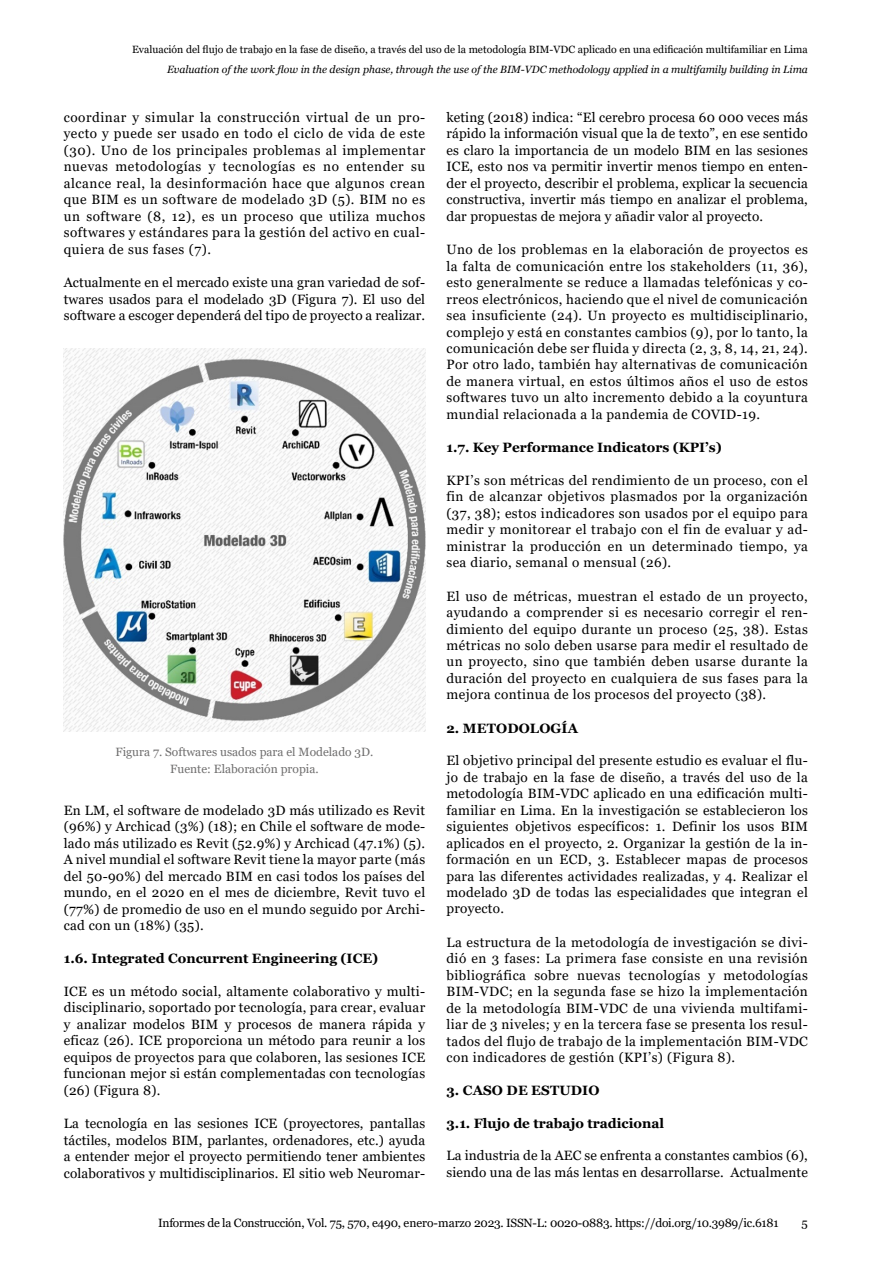
<style>
.page{position:relative;width:893px;height:1263px;background:#fff}
.page>*{position:absolute;margin:0;border:0;box-sizing:border-box;transform-origin:0 0}
.TEXTO_BASE{font:13.5px/16.5px "Georgia";letter-spacing:.02em;color:#000;text-align:justify}
.LADILLO_02{font:700 13.5px "Georgia";color:#000}
.LADILLO_01{font:700 13.5px "Georgia";letter-spacing:.01em;color:#000}
.t1{font:12px "Georgia";letter-spacing:-.02em;color:#000}
.TIT_FIG{font:12px "Georgia";color:#706f6f}
.t2{font:10.5px "Georgia";color:#000}
.t3{font:italic 10.5px "Georgia";color:#000}
</style>
<div class="page">
<img style="left:64px;top:349px;width:361px;height:382px">
<p class="t2" style="left:132px;top:43px;width:677px">Evaluación del flujo de trabajo en la fase de diseño, a través del uso de la metodología BIM-VDC aplicado en una edificación multifamiliar en Lima</p>
<p class="t3" style="left:167px;top:62px;width:642px">Evaluation of the work flow in the design phase, through the use of the BIM-VDC methodology applied in a multifamily building in Lima</p>
<p class="TEXTO_BASE" style="left:64px;top:109px;width:363px">coordinar y simular la construcción virtual de un pro&shy;yecto y puede ser usado en todo el ciclo de vida de este (30). Uno de los principales problemas al implementar nuevas metodologías y tecnologías es no entender su alcance real, la desinformación hace que algunos crean que BIM es un software de modelado 3D (5). BIM no es un software (8, 12), es un proceso que utiliza muchos softwares y estándares para la gestión del activo en cual&shy;quiera de sus fases (7).</p>
<p class="TEXTO_BASE" style="left:64px;top:275px;width:363px">Actualmente en el mercado existe una gran variedad de sof&shy;twares usados para el modelado 3D (Figura 7). El uso del software a escoger dependerá del tipo de proyecto a realizar.</p>
<p class="TIT_FIG" style="left:115px;top:745px;width:259px">Figura 7. Softwares usados para el Modelado 3D.</p>
<p class="TIT_FIG" style="left:170px;top:761px;width:150px">Fuente: Elaboración propia.</p>
<p class="TEXTO_BASE" style="left:64px;top:802px;width:363px">En LM, el software de modelado 3D más utilizado es Revit (96%) y Archicad (3%) (18); en Chile el software de mode&shy;lado más utilizado es Revit (52.9%) y Archicad (47.1%) (5).<br>A nivel mundial el software Revit tiene la mayor parte (más del 50-90%) del mercado BIM en casi todos los países del mundo, en el 2020 en el mes de diciembre, Revit tuvo el (77%) de promedio de uso en el mundo seguido por Archi&shy;cad con un (18%) (35).</p>
<p class="LADILLO_02" style="left:64px;top:950px;width:316px">1.6. Integrated Concurrent Engineering (ICE)</p>
<p class="TEXTO_BASE" style="left:64px;top:983px;width:363px">ICE es un método social, altamente colaborativo y multi&shy;disciplinario, soportado por tecnología, para crear, evaluar y analizar modelos BIM y procesos de manera rápida y eficaz (26). ICE proporciona un método para reunir a los equipos de proyectos para que colaboren, las sesiones ICE funcionan mejor si están complementadas con tecnologías (26) (Figura 8).</p>
<p class="TEXTO_BASE" style="left:64px;top:1116px;width:363px">La tecnología en las sesiones ICE (proyectores, pantallas táctiles, modelos BIM, parlantes, ordenadores, etc.) ayuda a entender mejor el proyecto permitiendo tener ambientes colaborativos y multidisciplinarios. El sitio web Neuromar-</p>
<p class="TEXTO_BASE" style="left:446px;top:109px;width:363px">keting (2018) indica: “El cerebro procesa 60 000 veces más rápido la información visual que la de texto”, en ese sentido es claro la importancia de un modelo BIM en las sesiones ICE, esto nos va permitir invertir menos tiempo en enten&shy;der el proyecto, describir el problema, explicar la secuencia constructiva, invertir más tiempo en analizar el problema, dar propuestas de mejora y añadir valor al proyecto.</p>
<p class="TEXTO_BASE" style="left:446px;top:242px;width:363px">Uno de los problemas en la elaboración de proyectos es la falta de comunicación entre los stakeholders (11, 36), esto generalmente se reduce a llamadas telefónicas y co&shy;rreos electrónicos, haciendo que el nivel de comunicación sea insuficiente (24). Un proyecto es multidisciplinario, complejo y está en constantes cambios (9), por lo tanto, la comunicación debe ser fluida y directa (2, 3, 8, 14, 21, 24).<br>Por otro lado, también hay alternativas de comunicación de manera virtual, en estos últimos años el uso de estos softwares tuvo un alto incremento debido a la coyuntura mundial relacionada a la pandemia de COVID-19.</p>
<p class="LADILLO_02" style="left:446px;top:439px;width:277px">1.7. Key Performance Indicators (KPI’s)</p>
<p class="TEXTO_BASE" style="left:446px;top:472px;width:363px">KPI’s son métricas del rendimiento de un proceso, con el fin de alcanzar objetivos plasmados por la organización (37, 38); estos indicadores son usados por el equipo para medir y monitorear el trabajo con el fin de evaluar y ad&shy;ministrar la producción en un determinado tiempo, ya sea diario, semanal o mensual (26).</p>
<p class="TEXTO_BASE" style="left:446px;top:588px;width:363px">El uso de métricas, muestran el estado de un proyecto, ayudando a comprender si es necesario corregir el ren&shy;dimiento del equipo durante un proceso (25, 38). Estas métricas no solo deben usarse para medir el resultado de un proyecto, sino que también deben usarse durante la duración del proyecto en cualquiera de sus fases para la mejora continua de los procesos del proyecto (38).</p>
<p class="LADILLO_01" style="left:446px;top:719px;width:133px">2. METODOLOGÍA</p>
<p class="TEXTO_BASE" style="left:446px;top:753px;width:363px">El objetivo principal del presente estudio es evaluar el flu&shy;jo de trabajo en la fase de diseño, a través del uso de la metodología BIM-VDC aplicado en una edificación multi&shy;familiar en Lima. En la investigación se establecieron los siguientes objetivos específicos: 1. Definir los usos BIM aplicados en el proyecto, 2. Organizar la gestión de la in&shy;formación en un ECD, 3. Establecer mapas de procesos para las diferentes actividades realizadas, y 4. Realizar el modelado 3D de todas las especialidades que integran el proyecto.</p>
<p class="TEXTO_BASE" style="left:446px;top:934px;width:363px">La estructura de la metodología de investigación se divi&shy;dió en 3 fases: La primera fase consiste en una revisión bibliográfica sobre nuevas tecnologías y metodologías BIM-VDC; en la segunda fase se hizo la implementación de la metodología BIM-VDC de una vivienda multifami&shy;liar de 3 niveles; y en la tercera fase se presenta los resul&shy;tados del flujo de trabajo de la implementación BIM-VDC con indicadores de gestión (KPI’s) (Figura 8).</p>
<p class="LADILLO_01" style="left:446px;top:1082px;width:154px">3. CASO DE ESTUDIO</p>
<p class="LADILLO_02" style="left:446px;top:1114px;width:219px">3.1. Flujo de trabajo tradicional</p>
<p class="TEXTO_BASE" style="left:446px;top:1148px;width:363px">La industria de la AEC se enfrenta a constantes cambios (6), siendo una de las más lentas en desarrollarse. Actualmente</p>
<p class="t1" style="left:158px;top:1215px;width:622px">Informes de la Construcción, Vol. 75, 570, e490, enero-marzo 2023. ISSN-L: 0020-0883. https://doi.org/10.3989/ic.6181</p>
<p class="t1" style="left:802px;top:1215px;width:8px">5</p>
</div>
